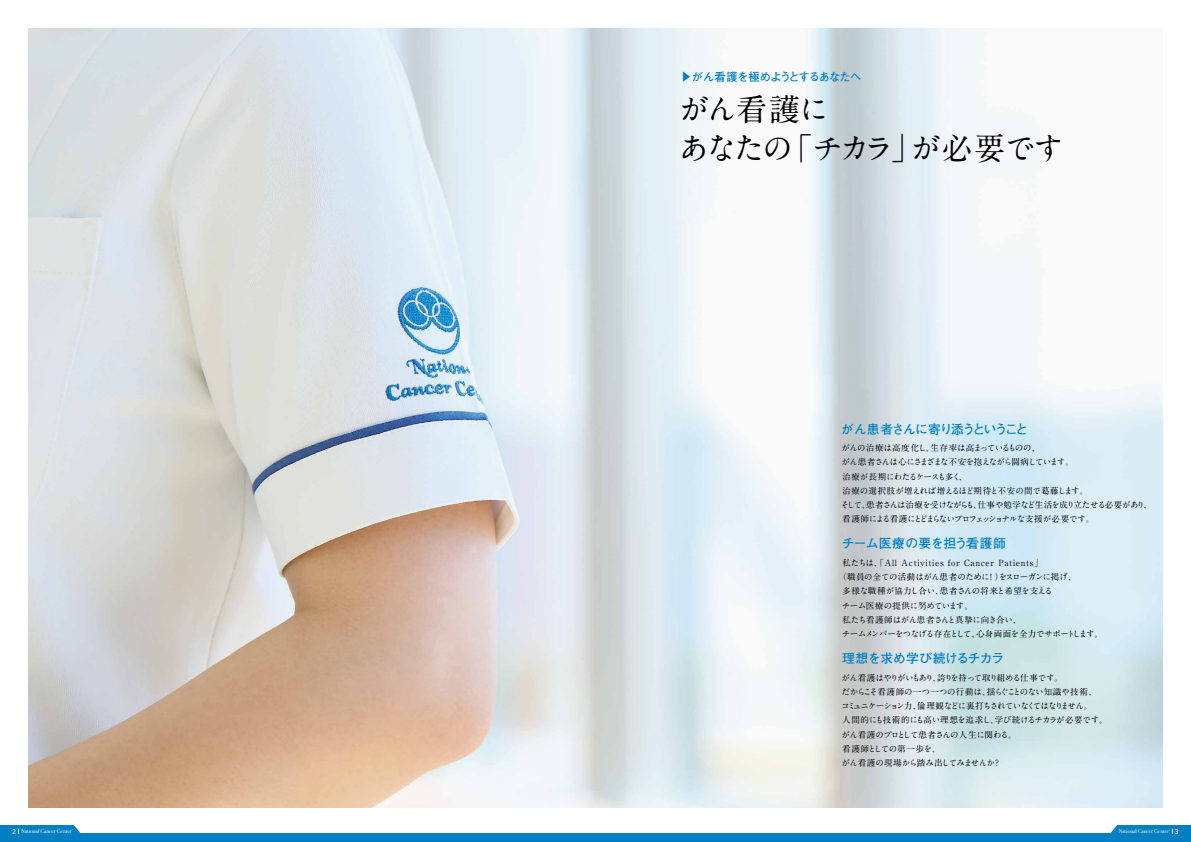
<style>
.page{position:relative;width:1191px;height:842px;background:#fff}
.page>*{position:absolute;margin:0;border:0;box-sizing:border-box;transform-origin:0 0}
.t1{font:700 31.2px/39px "A1 Mincho Std";letter-spacing:-.07em;color:#000}
.t2{font:700 12.8px "Futo Go B101 Pr 6 N";letter-spacing:-.095em;color:#007fc5}
.t3{font:700 12.8px "Futo Go B101 Pr 6 N";letter-spacing:-.005em;color:#007fc5}
.t4{font:700 12.8px "Futo Go B101 Pr 6 N";letter-spacing:-.025em;color:#007fc5}
.t5{font:700 11.3px "Futo Go B101 Pr 6 N";letter-spacing:-.06em;color:#007fc5}
.t6{font:700 8.5px/14.2px "A1 Mincho Std";letter-spacing:-.055em;color:#000}
.t7{font:700 8.5px/14.2px "A1 Mincho Std";letter-spacing:-.08em;color:#000}
.t8{font:700 8.5px "A1 Mincho Std";letter-spacing:.075em;color:#000}
.t9{font:700 8.5px "A1 Mincho Std";letter-spacing:-.02em;color:#000}
.t10{font:700 8.5px "A1 Mincho Std";letter-spacing:-.03em;color:#000}
.t11{font:5.7px "Bodoni Svty Two ITCTT";color:#fff}
.s1{font-family:"DIN2014";font-size:7.1px}
</style>
<div class="page">
<img style="left:28px;top:28px;width:1134px;height:780px">
<div style="left:0;top:833px;width:1191px;height:9px;background:#007fc5"></div>
<svg style="left:0;top:825px;width:81px;height:9px"></svg>
<svg style="left:1110px;top:825px;width:81px;height:9px"></svg>
<h3 class="t5" style="left:680px;top:68px;width:182px">▶︎がん看護を極めようとするあなたへ</h3>
<h1 class="t1" style="left:678px;top:86px;width:388px">がん看護に<br>あなたの「チカラ」が必要です</h1>
<h2 class="t2" style="left:841px;top:419px;width:188px">がん患者さんに寄り添うということ</h2>
<p class="t7" style="left:841px;top:440px;width:313px">がんの治療は高度化し、生存率は高まっているものの、<br>がん患者さんは心にさまざまな不安を抱えながら闘病しています。<br>治療が長期にわたるケースも多く、<br>治療の選択肢が増えれば増えるほど期待と不安の間で葛藤します。<br>そして、患者さんは治療を受けながらも、仕事や勉学など生活を成り立たせる必要があり、看護師による看護にとどまらないプロフェッショナルな支援が必要です。</p>
<h2 class="t3" style="left:841px;top:533px;width:166px">チーム医療の要を担う看護師</h2>
<p class="t8" style="left:842px;top:556px;width:202px">私たちは、「All Activities for Cancer Patients」</p>
<p class="t6" style="left:838px;top:569px;width:240px">（職員の全ての活動はがん患者のために！）をスローガンに掲げ、</p>
<p class="t9" style="left:842px;top:584px;width:212px">多様な職種が協力し合い、患者さんの将来と希望を支える</p>
<p class="t10" style="left:841px;top:598px;width:133px">チーム医療の提供に努めています。</p>
<p class="t6" style="left:842px;top:611px;width:181px">私たち看護師はがん患者さんと真摯に向き合い、</p>
<p class="t7" style="left:841px;top:625px;width:263px">チームメンバーをつなげる存在として、心身両面を全力でサポートします。</p>
<h2 class="t4" style="left:842px;top:648px;width:163px">理想を求め学び続けるチカラ</h2>
<p class="t6" style="left:841px;top:669px;width:268px">がん看護はやりがいもあり、誇りを持って取り組める仕事です。<br>だからこそ看護師の一つ一つの行動は、揺らぐことのない知識や技術、<br>コミュニケーション力、倫理観などに裏打ちされていなくてはなりません。<br>人間的にも技術的にも高い理想を追求し、学び続けるチカラが必要です。がん看護のプロとして患者さんの人生に関わる。<br>看護師としての第一歩を、<br>がん看護の現場から踏み出してみませんか？</p>
<p class="t11" style="left:13px;top:827px;width:61px"><span class="s1">2</span> National Cancer Center</p>
<p class="t11" style="left:1118px;top:827px;width:61px">National Cancer Center <span class="s1">3</span></p>
</div>
